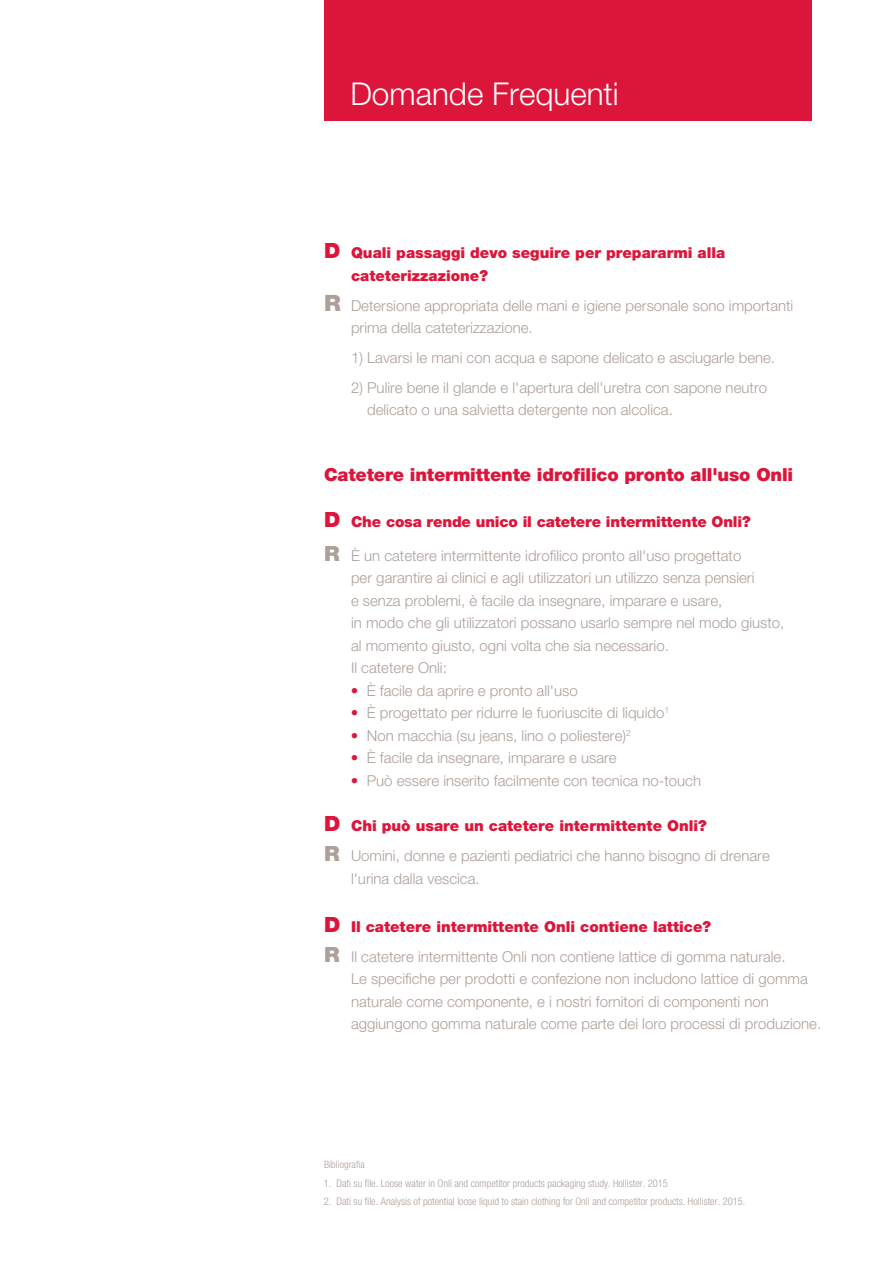
<style>
.page{position:relative;width:893px;height:1263px;background:#fff}
.page>*{position:absolute;margin:0;border:0;box-sizing:border-box;transform-origin:0 0}
.t1{font:300 31.5px "Helvetica Neue LT Std";color:#fff}
.t2{font:900 18px "Helvetica Neue LT Std";letter-spacing:-.01em;color:#dc153b}
.t3{font:300 15px/22.5px "Helvetica Neue LT Std";color:#ada09a}
.t4{font:900 15px/22.5px "Helvetica Neue LT Std";color:#dc153b}
.t5{font:300 condensed 10.5px "Helvetica Neue LT Std";color:#ada09a}
.t6{font:300 condensed 10.2px "Helvetica Neue LT Std";letter-spacing:.01em;color:#ada09a}
.s1{font-size:21px}
.s2{font-weight:900;font-size:22.5px}
.s3{font-weight:900;font-size:21px}
.s4{color:#dc153b}
.s5{font-weight:900;font-size:21px;color:#dc153b}
.s6{font-weight:900;color:#dc153b}
</style>
<div class="page">
<div style="left:324px;top:0;width:487px;height:121px;background:#dc153b"></div>
<h1 class="t1" style="left:350px;top:75px;width:270px">Domande Frequenti</h1>
<p class="t4" style="left:351px;top:241px;width:376px;text-indent:-27px"><span class="s1">D</span> Quali passaggi devo seguire per prepararmi alla cateterizzazione?</p>
<p class="t3" style="left:351px;top:294px;width:444px;text-indent:-27px"><span class="s2">R</span> Detersione appropriata delle mani e igiene personale sono importanti prima della cateterizzazione.</p>
<p class="t3" style="left:351px;top:346px;width:426px">1) Lavarsi le mani con acqua e sapone delicato e asciugarle bene.</p>
<p class="t3" style="left:367px;top:376px;width:401px;text-indent:-16px">2) Pulire bene il glande e l'apertura dell'uretra con sapone neutro delicato o una salvietta detergente non alcolica.</p>
<p class="t2" style="left:324px;top:464px;width:471px">Catetere intermittente idrofilico pronto all'uso Onli</p>
<p class="t4" style="left:324px;top:510px;width:428px"><span class="s1">D</span> Che cosa rende unico il catetere intermittente Onli?</p>
<p class="t3" style="left:351px;top:544px;width:435px;text-indent:-27px"><span class="s3">R</span> È un catetere intermittente idrofilico pronto all'uso progettato<br>per garantire ai clinici e agli utilizzatori un utilizzo senza pensieri<br>e senza problemi, è facile da insegnare, imparare e usare,<br>in modo che gli utilizzatori possano usarlo sempre nel modo giusto, al momento giusto, ogni volta che sia necessario.<br>Il catetere Onli:</p>
<p class="t3" style="left:351px;top:679px;width:228px"><span class="s4">•</span> È facile da aprire e pronto all'uso</p>
<p class="t3" style="left:351px;top:701px;width:320px"><span class="s4">•</span> È progettato per ridurre le fuoriuscite di liquido<sup>1</sup></p>
<p class="t3" style="left:351px;top:724px;width:281px"><span class="s4">•</span> Non macchia (su jeans, lino o poliestere)<sup>2</sup></p>
<p class="t3" style="left:351px;top:746px;width:267px"><span class="s4">•</span> È facile da insegnare, imparare e usare</p>
<p class="t3" style="left:351px;top:769px;width:352px"><span class="s4">•</span> Può essere inserito facilmente con tecnica no-touch</p>
<p class="t3" style="left:324px;top:810px;width:447px;line-height:30px"><span class="s5">D</span> <span class="s6">Chi può usare un catetere intermittente Onli?<br></span><span class="s3">R</span> Uomini, donne e pazienti pediatrici che hanno bisogno di drenare</p>
<p class="t3" style="left:351px;top:867px;width:130px">l'urina dalla vescica.</p>
<p class="t3" style="left:324px;top:911px;width:463px;line-height:30px"><span class="s5">D</span> <span class="s6">Il catetere intermittente Onli contiene lattice?<br></span><span class="s3">R</span> Il catetere intermittente Onli non contiene lattice di gomma naturale.</p>
<p class="t3" style="left:351px;top:967px;width:472px">Le specifiche per prodotti e confezione non includono lattice di gomma naturale come componente, e i nostri fornitori di componenti non aggiungono gomma naturale come parte dei loro processi di produzione.</p>
<p class="t6" style="left:324px;top:1159px;width:42px">Bibliografia</p>
<p class="t5" style="left:324px;top:1177px;width:345px">1. Dati su file. Loose water in Onli and competitor products packaging study. Hollister. 2015</p>
<p class="t5" style="left:324px;top:1195px;width:423px">2. Dati su file. Analysis of potential loose liquid to stain clothing for Onli and competitor products. Hollister. 2015.</p>
</div>
